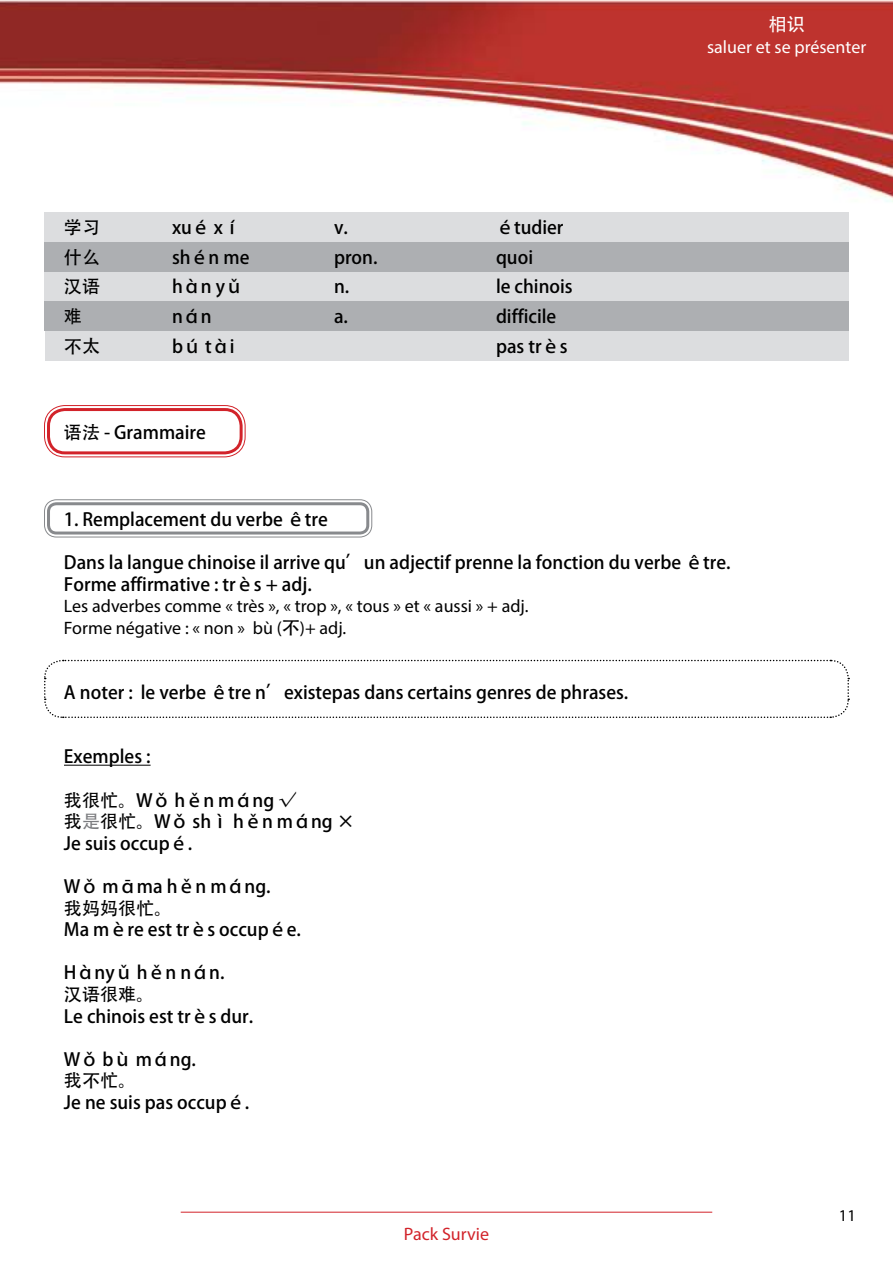
<style>
.page{position:relative;width:893px;height:1263px;background:#fff}
.page>*{position:absolute;margin:0;border:0;box-sizing:border-box;transform-origin:0 0}
.t1{font:18px/21.6px "Adobe Heiti Std";color:#000}
.t2{font:18px/21.6px "Myriad Pro";color:#000}
.t3{font:18px "Myriad Pro";color:#fff}
.t4{font:18px "Myriad Pro";color:#d2232a}
.t5{font:18px "Adobe Heiti Std";color:#fff}
.t6{font:16.5px "Myriad Pro";color:#000}
.s1{font-family:"Adobe Heiti Std"}
.s2{color:#7b7c7f}
</style>
<div class="page">
<hr style="left:181px;top:1212px;width:531px;height:1px;background:#d2232a">
<img style="left:0;top:0;width:893px;height:202px">
<div style="left:44px;top:212px;width:805px;height:30px;background:#dcdddf"></div>
<div style="left:44px;top:272px;width:805px;height:30px;background:#dcdddf"></div>
<div style="left:45px;top:331px;width:803px;height:29px;background:#dcdddf"></div>
<div style="left:44px;top:242px;width:805px;height:30px;background:#adafb2"></div>
<div style="left:44px;top:302px;width:805px;height:29px;background:#adafb2"></div>
<div style="left:44px;top:405px;width:202px;height:52px;border:1px solid #d2232a;border-radius:20px"></div>
<div style="left:47px;top:408px;width:196px;height:46px;border:3px solid #d2232a;border-radius:17px"></div>
<hr style="left:64px;top:765px;width:87px;height:1px;background:#000">
<svg style="left:44px;top:659px;width:806px;height:59px"></svg>
<div style="left:44px;top:499px;width:328px;height:38px;border:1px solid #888a8d;border-radius:12px"></div>
<div style="left:47px;top:502px;width:322px;height:32px;border:3px solid #888a8d;border-radius:8px"></div>
<p class="t1" style="left:64px;top:217px;width:37px">学习</p>
<p class="t1" style="left:172px;top:217px;width:71px">xué xí</p>
<p class="t1" style="left:334px;top:217px;width:15px">v.</p>
<p class="t1" style="left:496px;top:217px;width:69px">étudier</p>
<p class="t1" style="left:64px;top:247px;width:37px">什么</p>
<p class="t1" style="left:172px;top:247px;width:79px">shén me</p>
<p class="t1" style="left:334px;top:247px;width:45px">pron.</p>
<p class="t1" style="left:496px;top:247px;width:39px">quoi</p>
<p class="t1" style="left:64px;top:276px;width:37px">汉语</p>
<p class="t1" style="left:172px;top:276px;width:72px">hàn yǔ</p>
<p class="t1" style="left:334px;top:276px;width:17px">n.</p>
<p class="t1" style="left:496px;top:276px;width:78px">le chinois</p>
<p class="t1" style="left:64px;top:306px;width:19px">难</p>
<p class="t1" style="left:172px;top:306px;width:41px">nán</p>
<p class="t1" style="left:334px;top:306px;width:15px">a.</p>
<p class="t1" style="left:496px;top:306px;width:62px">difficile</p>
<p class="t1" style="left:64px;top:336px;width:37px">不太</p>
<p class="t1" style="left:172px;top:336px;width:64px">bú tài</p>
<p class="t1" style="left:496px;top:336px;width:73px">pas très</p>
<p class="t1" style="left:64px;top:422px;width:143px">语法 - Grammaire</p>
<p class="t5" style="left:769px;top:14px;width:37px">相识</p>
<p class="t3" style="left:707px;top:36px;width:161px">saluer et se présenter</p>
<p class="t1" style="left:64px;top:509px;width:265px">1. Remplacement du verbe être</p>
<p class="t1" style="left:64px;top:552px;width:668px">Dans la langue chinoise il arrive qu’un adjectif prenne la fonction du verbe être.<br>Forme affirmative : très + adj.</p>
<p class="t2" style="left:64px;top:595px;width:466px">Les adverbes comme « très », « trop », « tous » et « aussi » + adj.<br>Forme négative : « non » bù (<span class="s1">不</span>)+ adj.</p>
<p class="t1" style="left:64px;top:682px;width:566px">A noter : le verbe être n’existepas dans certains genres de phrases.</p>
<p class="t1" style="left:64px;top:746px;width:88px">Exemples :</p>
<p class="t1" style="left:64px;top:790px;width:292px">我很忙。Wǒ hěn máng √<br>我<span class="s2">是</span>很忙。Wǒ shì hěn máng ×<br>Je suis occupé.</p>
<p class="t1" style="left:64px;top:876px;width:238px">Wǒ māma hěn máng.<br>我妈妈很忙。<br>Ma mère est très occupée.</p>
<p class="t1" style="left:64px;top:962px;width:191px">Hànyǔ hěn nán.<br>汉语很难。<br>Le chinois est très dur.</p>
<p class="t1" style="left:64px;top:1049px;width:187px">Wǒ bù máng.<br>我不忙。<br>Je ne suis pas occupé.</p>
<p class="t4" style="left:404px;top:1223px;width:87px">Pack Survie</p>
<p class="t6" style="left:839px;top:1206px;width:18px">11</p>
</div>
